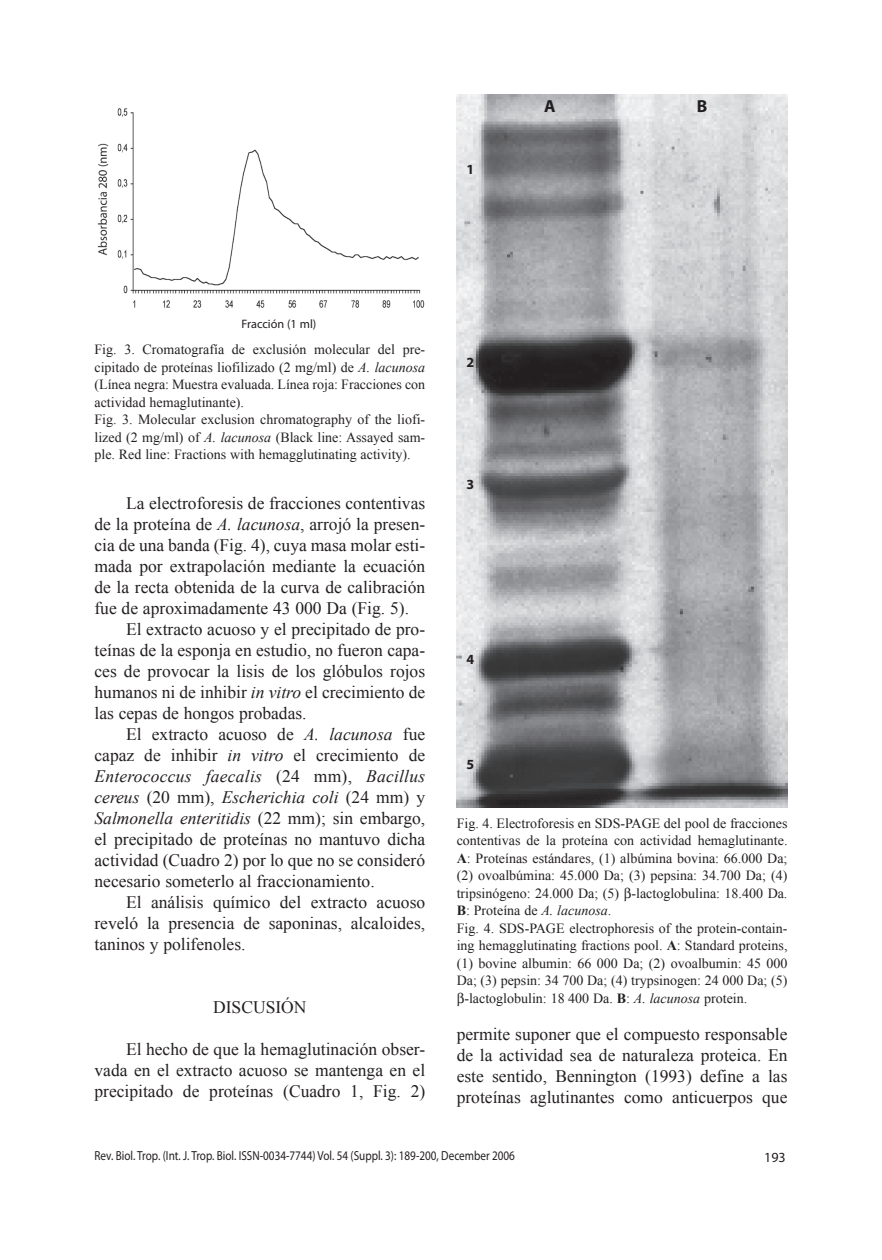
<style>
.page{position:relative;width:882px;height:1260px;background:#fff}
.page>*{position:absolute;margin:0;border:0;box-sizing:border-box;transform-origin:0 0}
.t1{font:17.5px/21px "Times New Roman";color:#231f20;text-align:justify}
.t2{font:italic 17.5px "Times New Roman";color:#231f20}
.t3{font:700 17.5px "Myriad Pro";color:#231f20}
.t4{font:14px/17.5px "Times New Roman";color:#231f20}
.t5{font:700 14px "Myriad Pro";color:#231f20}
.t6{font:14px "Myriad Pro";color:#231f20}
.t7{font:13.12px "Myriad Pro";color:#231f20;scale:.85 1}
.t8{font:12.25px "Myriad Pro";color:#231f20}
.s1{font-style:italic}
.s2{font-style:normal}
.s3{font-weight:700}
.s4{color:#fff}
</style>
<div class="page">
<img style="left:457px;top:94px;width:331px;height:713px">
<img style="left:97px;top:108px;width:328px;height:200px">
<p class="t5" style="left:466px;top:160px;width:9px">1</p>
<p class="t3" style="left:544px;top:95px;width:13px">A</p>
<p class="t3" style="left:697px;top:95px;width:12px">B</p>
<p class="t8" style="left:242px;top:317px;width:76px">Fracción (1 ml)</p>
<p class="t4" style="left:94px;top:340px;width:332px">Fig. 3. Cromatografía de exclusión molecular del pre&shy;cipitado de proteínas liofilizado (2 mg/ml) de <span class="s1">A. lacunosa </span>(Línea negra: Muestra evaluada. Línea roja: Fracciones con actividad hemaglutinante).<br>Fig. 3. Molecular exclusion chromatography of the liofi&shy;lized (2 mg/ml) of <span class="s1">A. lacunosa</span> (Black line: Assayed sam&shy;ple. Red line: Fractions with hemagglutinating activity).</p>
<p class="t1" style="left:126px;top:493px;width:301px">La electroforesis de fracciones contentivas</p>
<p class="t1" style="left:94px;top:514px;width:332px">de la proteína de <span class="s1">A. lacunosa</span>, arrojó la presen-</p>
<p class="t1" style="left:94px;top:535px;width:332px">cia de una banda (Fig. 4), cuya masa molar esti-</p>
<p class="t1" style="left:94px;top:556px;width:332px">mada por extrapolación mediante la ecuación</p>
<p class="t1" style="left:94px;top:577px;width:332px">de la recta obtenida de la curva de calibración</p>
<p class="t1" style="left:94px;top:598px;width:316px">fue de aproximadamente 43 000 Da (Fig. 5).</p>
<p class="t1" style="left:126px;top:619px;width:301px">El extracto acuoso y el precipitado de pro-</p>
<p class="t1" style="left:94px;top:640px;width:332px">teínas de la esponja en estudio, no fueron capa-</p>
<p class="t1" style="left:94px;top:661px;width:332px">ces de provocar la lisis de los glóbulos rojos</p>
<p class="t1" style="left:94px;top:682px;width:332px">humanos ni de inhibir <span class="s1">in vitro</span> el crecimiento de</p>
<p class="t1" style="left:94px;top:703px;width:214px">las cepas de hongos probadas.</p>
<p class="t1" style="left:126px;top:724px;width:301px">El extracto acuoso de <span class="s1">A. lacunosa</span> fue</p>
<p class="t1" style="left:94px;top:745px;width:332px">capaz de inhibir <span class="s1">in vitro</span> el crecimiento de</p>
<p class="t2" style="left:94px;top:766px;width:332px">Enterococcus faecalis <span class="s2">(24 mm),</span> Bacillus</p>
<p class="t2" style="left:94px;top:787px;width:332px">cereus <span class="s2">(20 mm),</span> Escherichia coli <span class="s2">(24 mm) y</span></p>
<p class="t2" style="left:94px;top:808px;width:332px">Salmonella enteritidis <span class="s2">(22 mm); sin embargo,</span></p>
<p class="t1" style="left:94px;top:829px;width:332px">el precipitado de proteínas no mantuvo dicha</p>
<p class="t1" style="left:94px;top:850px;width:332px">actividad (Cuadro 2) por lo que no se consideró</p>
<p class="t1" style="left:94px;top:871px;width:282px">necesario someterlo al fraccionamiento.</p>
<p class="t1" style="left:126px;top:892px;width:301px">El análisis químico del extracto acuoso</p>
<p class="t1" style="left:94px;top:913px;width:332px">reveló la presencia de saponinas, alcaloides,</p>
<p class="t1" style="left:94px;top:934px;width:153px">taninos y polifenoles.</p>
<p class="t1" style="left:213px;top:997px;width:95px">DISCUSIÓN</p>
<p class="t1" style="left:94px;top:1039px;width:332px;text-indent:32px">El hecho de que la hemaglutinación obser&shy;vada en el extracto acuoso se mantenga en el precipitado de proteínas (Cuadro 1, Fig. 2)</p>
<p class="t5" style="left:466px;top:353px;width:9px">2</p>
<p class="t5" style="left:466px;top:475px;width:9px">3</p>
<p class="t5" style="left:466px;top:650px;width:9px">4</p>
<p class="t5" style="left:466px;top:755px;width:9px">5</p>
<p class="t4" style="left:457px;top:814px;width:332px">Fig. 4. Electroforesis en SDS-PAGE del pool de fracciones</p>
<p class="t4" style="left:457px;top:831px;width:332px">contentivas de la proteína con actividad hemaglutinante.</p>
<p class="t4" style="left:457px;top:849px;width:332px"><span class="s3">A</span>: Proteínas estándares, (1) albúmina bovina: 66.000 Da;</p>
<p class="t4" style="left:457px;top:866px;width:332px">(2) ovoalbúmina: 45.000 Da; (3) pepsina: 34.700 Da; (4)</p>
<p class="t4" style="left:457px;top:884px;width:332px">tripsinógeno: 24.000 Da; (5) -lactoglobulina: 18.400 Da.</p>
<p class="t4" style="left:457px;top:901px;width:156px"><span class="s3">B</span>: Proteína de <span class="s1">A. lacunosa</span>.</p>
<p class="t4" style="left:457px;top:919px;width:332px">Fig. 4. SDS-PAGE electrophoresis of the protein-contain-</p>
<p class="t4" style="left:457px;top:936px;width:332px">ing hemagglutinating fractions pool. <span class="s3">A</span>: Standard proteins,</p>
<p class="t4" style="left:457px;top:954px;width:332px">(1) bovine albumin: 66 000 Da; (2) ovoalbumin: 45 000</p>
<p class="t4" style="left:457px;top:971px;width:332px">Da; (3) pepsin: 34 700 Da; (4) trypsinogen: 24 000 Da; (5)</p>
<p class="t4" style="left:464px;top:989px;width:284px">-lactoglobulin: 18<span class="s4">.</span>400 Da. <span class="s3">B</span>: <span class="s1">A. lacunosa</span> protein.</p>
<p class="t1" style="left:457px;top:1024px;width:332px">permite suponer que el compuesto responsable de la actividad sea de naturaleza proteica. En este sentido, Bennington (1993) define a las proteínas aglutinantes como anticuerpos que</p>
<p class="t7" style="left:94px;top:1147px;width:496px">Rev. Biol. Trop. (Int. J. Trop. Biol. ISSN-0034-7744) Vol. 54 (Suppl. 3): 189-200, December 2006</p>
<p class="t6" style="left:764px;top:1149px;width:23px">193</p>
</div>
